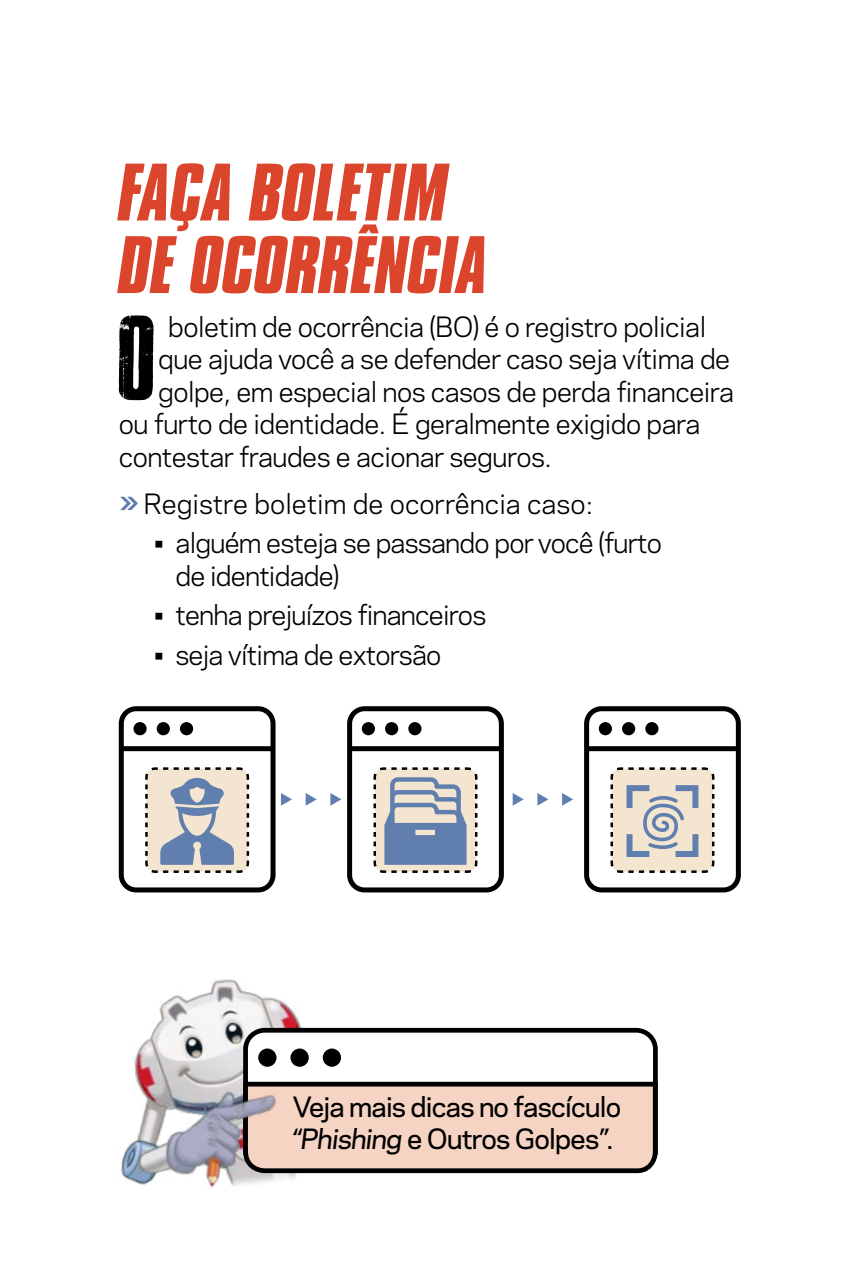
<style>
.page{position:relative;width:851px;height:1276px;background:#fff}
.page>*{position:absolute;margin:0;border:0;box-sizing:border-box;transform-origin:0 0}
.t1{font:101px "Cross Town";color:#000}
.t2{font:italic 700 70px/72.5px "Compacta BT";color:#da452c}
.t3{font:26.25px/32.5px "Galaxie Polaris";letter-spacing:-.02em;color:#000}
.t4{font:500 26.25px/32.5px "Galaxie Polaris";letter-spacing:-.03em;color:#000}
.t5{font:26.25px "Galaxie Polaris";color:#000}
.s1{font-family:"Cross Town";color:#fff}
.s2{font-style:italic}
</style>
<div class="page">
<svg style="left:120px;top:497px;width:18px;height:13px"></svg>
<div style="left:243px;top:1028px;width:414px;height:144px;border:5px solid #000;border-radius:19px"></div>
<svg style="left:429px;top:1079px;width:229px;height:95px;background:#d9bcaf"></svg>
<img style="left:121px;top:979px;width:308px;height:210px">
<svg style="left:305px;top:793px;width:11px;height:12px"></svg>
<svg style="left:281px;top:793px;width:11px;height:12px"></svg>
<svg style="left:330px;top:793px;width:11px;height:12px"></svg>
<svg style="left:512px;top:793px;width:11px;height:12px"></svg>
<svg style="left:562px;top:793px;width:11px;height:12px"></svg>
<svg style="left:537px;top:793px;width:11px;height:12px"></svg>
<div style="left:119px;top:706px;width:156px;height:186px;border:5px solid #000;border-radius:15px"></div>
<div style="left:120px;top:746px;width:154px;height:5px;background:#000"></div>
<div style="left:133px;top:722px;width:14px;height:13px;background:#000;border-radius:50%"></div>
<div style="left:157px;top:722px;width:13px;height:13px;background:#000;border-radius:50%"></div>
<div style="left:180px;top:722px;width:13px;height:13px;background:#000;border-radius:50%"></div>
<div style="left:584px;top:706px;width:156px;height:186px;border:5px solid #000;border-radius:15px"></div>
<div style="left:585px;top:746px;width:154px;height:5px;background:#000"></div>
<div style="left:598px;top:722px;width:14px;height:13px;background:#000;border-radius:50%"></div>
<div style="left:622px;top:722px;width:13px;height:13px;background:#000;border-radius:50%"></div>
<div style="left:645px;top:722px;width:13px;height:13px;background:#000;border-radius:50%"></div>
<div style="left:347px;top:706px;width:157px;height:186px;border:5px solid #000;border-radius:15px"></div>
<div style="left:349px;top:746px;width:153px;height:5px;background:#000"></div>
<div style="left:362px;top:722px;width:13px;height:13px;background:#000;border-radius:50%"></div>
<div style="left:385px;top:722px;width:13px;height:13px;background:#000;border-radius:50%"></div>
<div style="left:408px;top:722px;width:13px;height:13px;background:#000;border-radius:50%"></div>
<svg style="left:145px;top:767px;width:105px;height:106px;background:#bebebf"></svg>
<svg style="left:373px;top:766px;width:126px;height:108px"></svg>
<svg style="left:610px;top:767px;width:105px;height:106px;background:#d1cbc3"></svg>
<h2 class="t2" style="left:119px;top:157px;width:371px">FAÇA BOLETIM<br>DE OCORRÊNCIA</h2>
<h1 class="t1" style="left:119px;top:314px;width:39px">O</h1>
<p class="t3" style="left:158px;top:309px;width:549px"><span class="s1">ii</span>boletim de ocorrência (BO) é o registro policial</p>
<p class="t3" style="left:158px;top:342px;width:573px">que ajuda você a se defender caso seja vítima de</p>
<p class="t3" style="left:158px;top:374px;width:577px">golpe, em especial nos casos de perda financeira</p>
<p class="t3" style="left:119px;top:407px;width:583px">ou furto de identidade. É geralmente exigido para</p>
<p class="t3" style="left:119px;top:439px;width:434px">contestar fraudes e acionar seguros.</p>
<p class="t5" style="left:144px;top:484px;width:451px">Registre boletim de ocorrência caso:</p>
<p class="t3" style="left:175px;top:525px;width:488px;text-indent:-21px">• alguém esteja se passando por você (furto de identidade)</p>
<p class="t3" style="left:154px;top:597px;width:333px">• tenha prejuízos financeiros</p>
<p class="t3" style="left:154px;top:637px;width:288px">• seja vítima de extorsão</p>
<p class="t4" style="left:293px;top:1088px;width:330px">Veja mais dicas no fascículo <span class="s2">“Phishing</span> e Outros Golpes<span class="s2">”</span>.</p>
</div>
